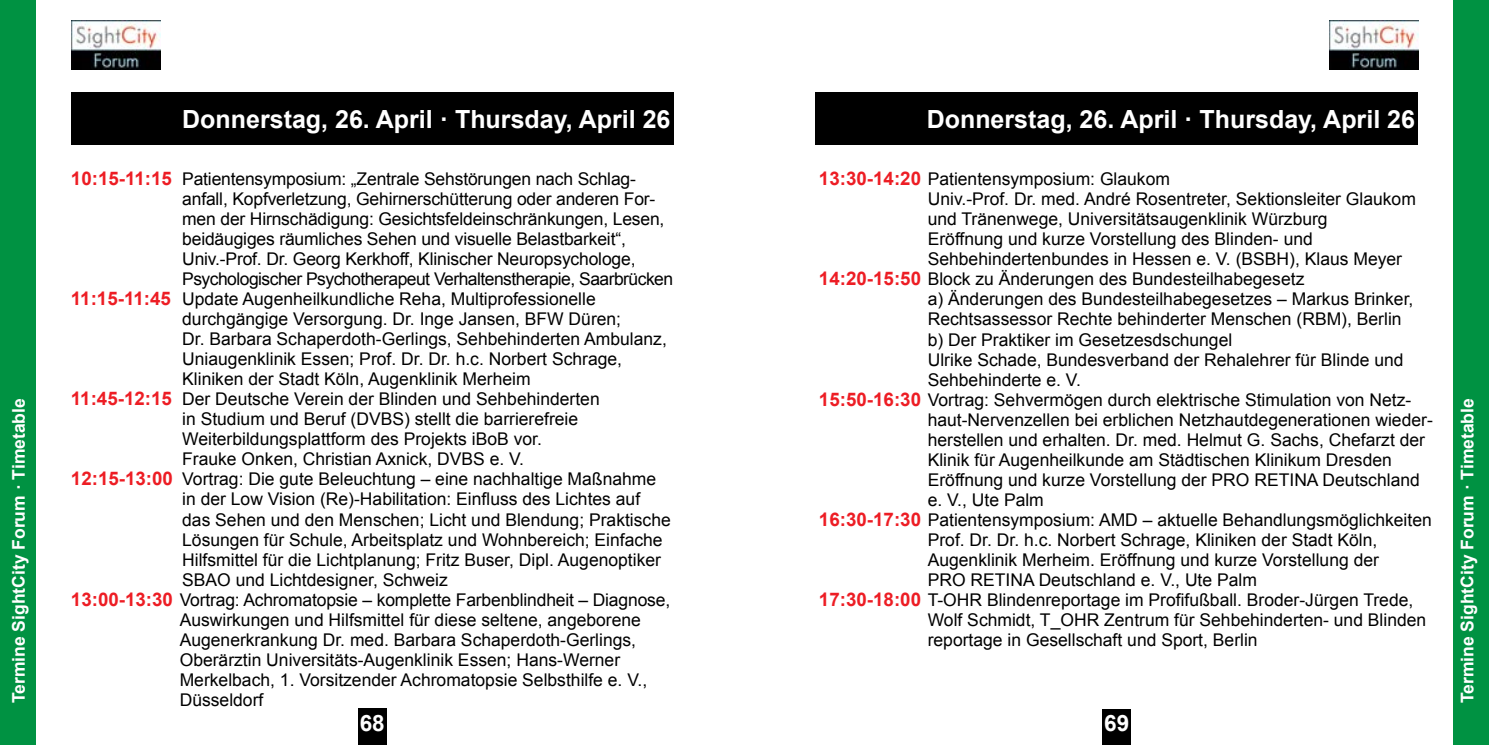
<style>
.page{position:relative;width:1489px;height:745px;background:#fff}
.page>*{position:absolute;margin:0;border:0;box-sizing:border-box;transform-origin:0 0}
.t1{font:700 25px "Arial";color:#fff}
.t2{font:700 22.5px "Arial";color:#fff}
.t3{font:17.5px "Arial";color:#000}
.t4{font:700 17.5px "Arial";color:#fff}
.t5{font:17.5px "Arial";letter-spacing:-.03em;color:#000}
.s1{font-weight:700;font-size:18.75px;color:#ed1d24}
</style>
<div class="page">
<div style="left:358px;top:707px;width:28px;height:37px;background:#000"></div>
<div style="left:1102px;top:709px;width:28px;height:35px;background:#000"></div>
<svg style="left:71px;top:20px;width:90px;height:50px"></svg>
<img style="left:71px;top:21px;width:90px;height:48px">
<div style="left:0;top:0;width:35px;height:744px;background:#009242"></div>
<div style="left:71px;top:92px;width:602px;height:52px;background:#000"></div>
<svg style="left:1329px;top:20px;width:90px;height:50px"></svg>
<div style="left:1453px;top:0;width:35px;height:744px;background:#009242"></div>
<div style="left:815px;top:92px;width:602px;height:52px;background:#000"></div>
<p class="t4" style="left:7px;top:702px;width:306px;rotate:-90deg">Termine SightCity Forum · Timetable</p>
<h1 class="t1" style="left:182px;top:102px;width:490px">Donnerstag, 26. April · Thursday, April 26</h1>
<p class="t3" style="left:71px;top:167px;width:566px"><span class="s1">10:15-11:15</span> Patientensymposium: „Zentrale Sehstörungen nach Schlag-</p>
<p class="t3" style="left:182px;top:187px;width:474px">anfall, Kopfverletzung, Gehirnerschütterung oder anderen For-</p>
<p class="t3" style="left:182px;top:207px;width:484px">men der Hirnschädigung: Gesichtsfeldeinschränkungen, Lesen,</p>
<p class="t3" style="left:182px;top:227px;width:445px">beidäugiges räumliches Sehen und visuelle Belastbarkeit“,</p>
<p class="t3" style="left:182px;top:247px;width:455px">Univ.-Prof. Dr. Georg Kerkhoff, Klinischer Neuropsychologe,</p>
<p class="t5" style="left:182px;top:267px;width:492px">Psychologischer Psychotherapeut Verhaltenstherapie, Saarbrücken</p>
<p class="t3" style="left:71px;top:287px;width:526px"><span class="s1">11:15-11:45</span> Update Augenheilkundliche Reha, Multiprofessionelle</p>
<p class="t3" style="left:182px;top:307px;width:440px">durchgängige Versorgung. Dr. Inge Jansen, BFW Düren;</p>
<p class="t3" style="left:182px;top:327px;width:486px">Dr. Barbara Schaperdoth-Gerlings, Sehbehinderten Ambulanz,</p>
<p class="t3" style="left:182px;top:347px;width:441px">Uniaugenklinik Essen; Prof. Dr. Dr. h.c. Norbert Schrage,</p>
<p class="t3" style="left:182px;top:367px;width:350px">Kliniken der Stadt Köln, Augenklinik Merheim</p>
<p class="t3" style="left:71px;top:387px;width:530px"><span class="s1">11:45-12:15</span> Der Deutsche Verein der Blinden und Sehbehinderten</p>
<p class="t3" style="left:182px;top:407px;width:397px">in Studium und Beruf (DVBS) stellt die barrierefreie</p>
<p class="t3" style="left:182px;top:427px;width:361px">Weiterbildungsplattform des Projekts iBoB vor.</p>
<p class="t3" style="left:182px;top:447px;width:343px">Frauke Onken, Christian Axnick, DVBS e. V.</p>
<p class="t3" style="left:71px;top:467px;width:586px"><span class="s1">12:15-13:00</span> Vortrag: Die gute Beleuchtung – eine nachhaltige Maßnahme</p>
<p class="t3" style="left:182px;top:487px;width:459px">in der Low Vision (Re)-Habilitation: Einfluss des Lichtes auf</p>
<p class="t3" style="left:182px;top:507px;width:490px">das Sehen und den Menschen; Licht und Blendung; Praktische</p>
<p class="t3" style="left:182px;top:527px;width:482px">Lösungen für Schule, Arbeitsplatz und Wohnbereich; Einfache</p>
<p class="t3" style="left:182px;top:547px;width:480px">Hilfsmittel für die Lichtplanung; Fritz Buser, Dipl. Augenoptiker</p>
<p class="t3" style="left:182px;top:567px;width:267px">SBAO und Lichtdesigner, Schweiz</p>
<p class="t3" style="left:71px;top:587px;width:601px"><span class="s1">13:00-13:30</span> Vortrag: Achromatopsie – komplette Farbenblindheit – Diagnose,</p>
<p class="t3" style="left:180px;top:607px;width:463px">Auswirkungen und Hilfsmittel für diese seltene, angeborene</p>
<p class="t3" style="left:180px;top:627px;width:458px">Augenerkrankung Dr. med. Barbara Schaperdoth-Gerlings,</p>
<p class="t3" style="left:180px;top:647px;width:442px">Oberärztin Universitäts-Augenklinik Essen; Hans-Werner</p>
<p class="t3" style="left:180px;top:667px;width:469px">Merkelbach, 1. Vorsitzender Achromatopsie Selbsthilfe e. V.,</p>
<p class="t3" style="left:180px;top:687px;width:85px">Düsseldorf</p>
<h1 class="t1" style="left:926px;top:102px;width:490px">Donnerstag, 26. April · Thursday, April 26</h1>
<p class="t3" style="left:819px;top:167px;width:352px"><span class="s1">13:30-14:20</span> Patientensymposium: Glaukom</p>
<p class="t3" style="left:927px;top:187px;width:489px">Univ.-Prof. Dr. med. André Rosentreter, Sektionsleiter Glaukom</p>
<p class="t3" style="left:927px;top:207px;width:401px">und Tränenwege, Universitätsaugenklinik Würzburg</p>
<p class="t3" style="left:927px;top:227px;width:386px">Eröffnung und kurze Vorstellung des Blinden- und</p>
<p class="t3" style="left:927px;top:247px;width:476px">Sehbehindertenbundes in Hessen e. V. (BSBH), Klaus Meyer</p>
<p class="t3" style="left:819px;top:267px;width:487px"><span class="s1">14:20-15:50</span> Block zu Änderungen des Bundesteilhabegesetz</p>
<p class="t3" style="left:927px;top:287px;width:487px">a) Änderungen des Bundesteilhabegesetzes – Markus Brinker,</p>
<p class="t3" style="left:927px;top:307px;width:475px">Rechtsassessor Rechte behinderter Menschen (RBM), Berlin</p>
<p class="t3" style="left:927px;top:327px;width:306px">b) Der Praktiker im Gesetzesdschungel</p>
<p class="t3" style="left:927px;top:347px;width:477px">Ulrike Schade, Bundesverband der Rehalehrer für Blinde und</p>
<p class="t3" style="left:927px;top:367px;width:155px">Sehbehinderte e. V.</p>
<p class="t3" style="left:819px;top:387px;width:594px"><span class="s1">15:50-16:30</span> Vortrag: Sehvermögen durch elektrische Stimulation von Netz-</p>
<p class="t3" style="left:927px;top:407px;width:506px">haut-Nervenzellen bei erblichen Netzhautdegenerationen wieder-</p>
<p class="t3" style="left:927px;top:427px;width:499px">herstellen und erhalten. Dr. med. Helmut G. Sachs, Chefarzt der</p>
<p class="t3" style="left:927px;top:447px;width:465px">Klinik für Augenheilkunde am Städtischen Klinikum Dresden</p>
<p class="t3" style="left:927px;top:467px;width:493px">Eröffnung und kurze Vorstellung der PRO RETINA Deutschland</p>
<p class="t3" style="left:927px;top:487px;width:118px">e. V., Ute Palm</p>
<p class="t3" style="left:819px;top:507px;width:614px"><span class="s1">16:30-17:30</span> Patientensymposium: AMD – aktuelle Behandlungsmöglichkeiten</p>
<p class="t3" style="left:927px;top:527px;width:451px">Prof. Dr. Dr. h.c. Norbert Schrage, Kliniken der Stadt Köln,</p>
<p class="t3" style="left:927px;top:547px;width:453px">Augenklinik Merheim. Eröffnung und kurze Vorstellung der</p>
<p class="t3" style="left:927px;top:567px;width:331px">PRO RETINA Deutschland e. V., Ute Palm</p>
<p class="t3" style="left:819px;top:587px;width:596px"><span class="s1">17:30-18:00</span> T-OHR Blindenreportage im Profifußball. Broder-Jürgen Trede,</p>
<p class="t3" style="left:927px;top:607px;width:500px">Wolf Schmidt, T_OHR Zentrum für Sehbehinderten- und Blinden</p>
<p class="t3" style="left:927px;top:627px;width:331px">reportage in Gesellschaft und Sport, Berlin</p>
<p class="t2" style="left:360px;top:708px;width:27px">68</p>
<p class="t2" style="left:1104px;top:708px;width:27px">69</p>
<p class="t4" style="left:1455px;top:702px;width:306px;rotate:-90deg">Termine SightCity Forum · Timetable</p>
</div>
